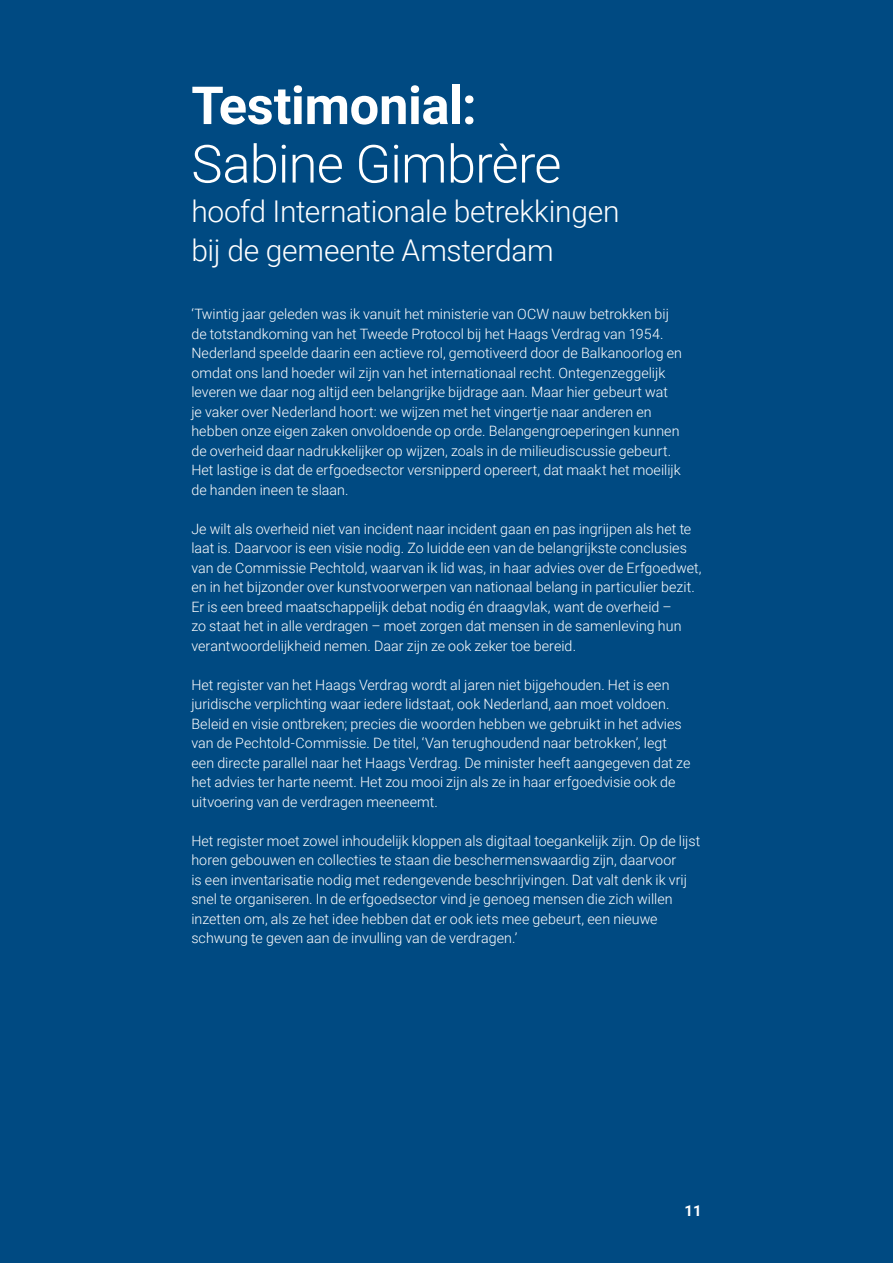
<style>
.page{position:relative;width:893px;height:1263px;background:#004a82}
.page>*{position:absolute;margin:0;border:0;box-sizing:border-box;transform-origin:0 0}
.t1{font:300 52.5px "Roboto";letter-spacing:-.015em;color:#fff}
.t2{font:700 52.5px "Roboto";letter-spacing:-.01em;color:#fff}
.t3{font:300 30px/39px "Roboto";letter-spacing:-.01em;color:#fff}
.t4{font:700 15px "Roboto";color:#fff}
.t5{font:300 14.25px/19.5px "Roboto";letter-spacing:.005em;color:#fff}
</style>
<div class="page">
<h1 class="t2" style="left:191px;top:69px;width:287px">Testimonial:</h1>
<h1 class="t1" style="left:191px;top:127px;width:372px">Sabine Gimbrère</h1>
<h2 class="t3" style="left:191px;top:190px;width:430px">hoofd Internationale betrekkingen bij de gemeente Amsterdam</h2>
<p class="t5" style="left:191px;top:304px;width:492px">‘Twintig jaar geleden was ik vanuit het ministerie van OCW nauw betrokken bij de totstandkoming van het Tweede Protocol bij het Haags Verdrag van 1954.<br>Nederland speelde daarin een actieve rol, gemotiveerd door de Balkanoorlog en omdat ons land hoeder wil zijn van het internationaal recht. Ontegenzeggelijk leveren we daar nog altijd een belangrijke bijdrage aan. Maar hier gebeurt wat<br>je vaker over Nederland hoort: we wijzen met het vingertje naar anderen en hebben onze eigen zaken onvoldoende op orde. Belangengroeperingen kunnen de overheid daar nadrukkelijker op wijzen, zoals in de milieudiscussie gebeurt.<br>Het lastige is dat de erfgoedsector versnipperd opereert, dat maakt het moeilijk de handen ineen te slaan.</p>
<p class="t5" style="left:191px;top:518px;width:512px">Je wilt als overheid niet van incident naar incident gaan en pas ingrijpen als het te laat is. Daarvoor is een visie nodig. Zo luidde een van de belangrijkste conclusies van de Commissie Pechtold, waarvan ik lid was, in haar advies over de Erfgoedwet, en in het bijzonder over kunstvoorwerpen van nationaal belang in particulier bezit.<br>Er is een breed maatschappelijk debat nodig én draagvlak, want de overheid –<br>zo staat het in alle verdragen – moet zorgen dat mensen in de samenleving hun verantwoordelijkheid nemen. Daar zijn ze ook zeker toe bereid.</p>
<p class="t5" style="left:191px;top:674px;width:500px">Het register van het Haags Verdrag wordt al jaren niet bijgehouden. Het is een juridische verplichting waar iedere lidstaat, ook Nederland, aan moet voldoen.<br>Beleid en visie ontbreken; precies die woorden hebben we gebruikt in het advies van de Pechtold-Commissie. De titel, ‘Van terughoudend naar betrokken’, legt een directe parallel naar het Haags Verdrag. De minister heeft aangegeven dat ze het advies ter harte neemt. Het zou mooi zijn als ze in haar erfgoedvisie ook de uitvoering van de verdragen meeneemt.</p>
<p class="t5" style="left:191px;top:830px;width:510px">Het register moet zowel inhoudelijk kloppen als digitaal toegankelijk zijn. Op de lijst horen gebouwen en collecties te staan die beschermenswaardig zijn, daarvoor<br>is een inventarisatie nodig met redengevende beschrijvingen. Dat valt denk ik vrij snel te organiseren. In de erfgoedsector vind je genoeg mensen die zich willen inzetten om, als ze het idee hebben dat er ook iets mee gebeurt, een nieuwe schwung te geven aan de invulling van de verdragen.’</p>
<p class="t4" style="left:684px;top:1200px;width:19px">11</p>
</div>
